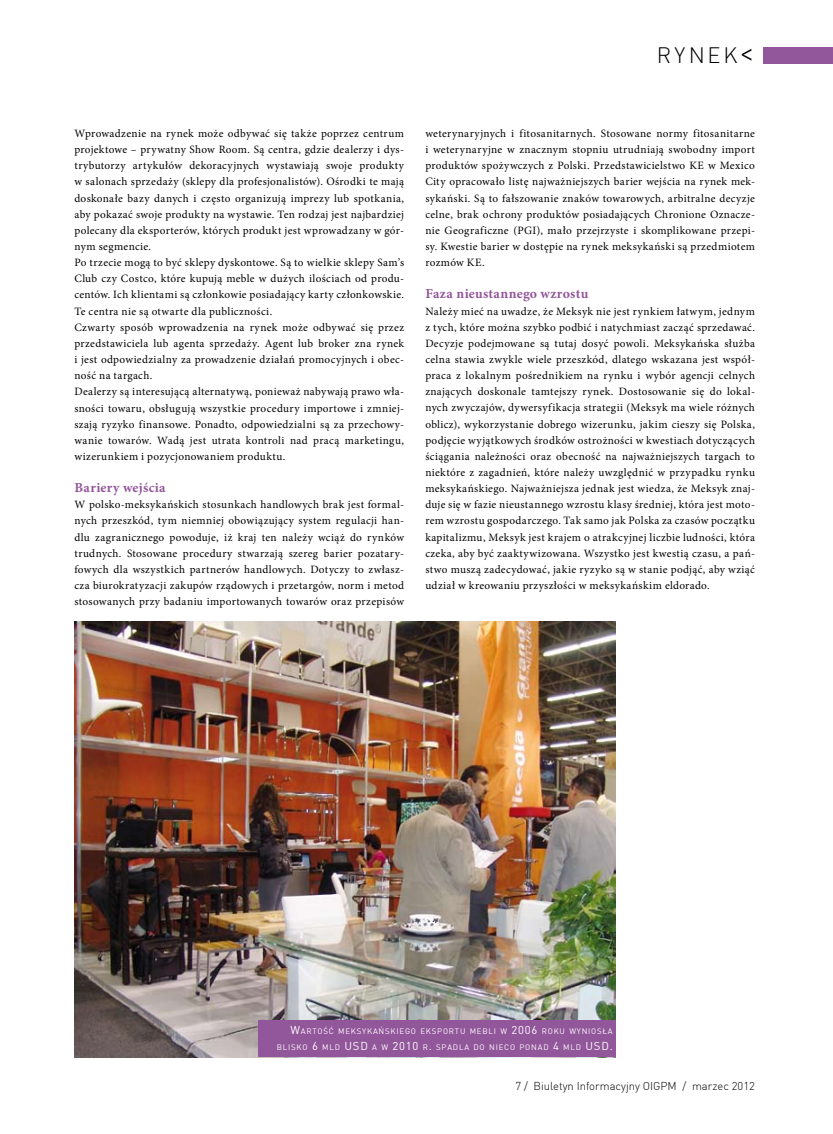
<style>
.page{position:relative;width:833px;height:1134px;background:#fff}
.page>*{position:absolute;margin:0;border:0;box-sizing:border-box;transform-origin:0 0}
.t1{font:300 21.88px "DINCE";letter-spacing:.14em;color:#000}
.t2{font:700 13.75px "Minion Pro";letter-spacing:.015em;color:#92569a}
.t3{font:11.25px/16.1px "Minion Pro";letter-spacing:.03em;color:#000;text-align:justify}
.t4{font:300 11.25px "DINCE";color:#000}
.t5{font:7.88px/16.1px "DINCE";letter-spacing:.1em;color:#fff;text-align:right}
.s1{font-size:31.25px}
.s2{font-size:11.25px}
</style>
<div class="page">
<div style="left:764px;top:47px;width:69px;height:16px;background:#92569a"></div>
<img style="left:74px;top:621px;width:541px;height:436px">
<div style="left:258px;top:1020px;width:357px;height:37px;background:#92569a"></div>
<h1 class="t1" style="left:657px;top:41px;width:100px">RYNEK<span class="s1">&lt;</span></h1>
<p class="t3" style="left:74px;top:125px;width:331px;text-align:left">Wprowadzenie na rynek może odbywać się także poprzez centrum projektowe – prywatny Show Room. Są centra, gdzie dealerzy i dys&shy;trybutorzy artykułów dekoracyjnych wystawiają swoje produkty w salonach sprzedaży (sklepy dla profesjonalistów). Ośrodki te mają doskonałe bazy danych i często organizują imprezy lub spotkania, aby pokazać swoje produkty na wystawie. Ten rodzaj jest najbardziej polecany dla eksporterów, których produkt jest wprowadzany w gór&shy;nym segmencie.<br>Po trzecie mogą to być sklepy dyskontowe. Są to wielkie sklepy Sam’s Club czy Costco, które kupują meble w dużych ilościach od produ&shy;centów. Ich klientami są członkowie posiadający karty członkowskie.<br>Te centra nie są otwarte dla publiczności.<br>Czwarty sposób wprowadzenia na rynek może odbywać się przez przedstawiciela lub agenta sprzedaży. Agent lub broker zna rynek i jest odpowiedzialny za prowadzenie działań promocyjnych i obec&shy;ność na targach.<br>Dealerzy są interesującą alternatywą, ponieważ nabywają prawo wła&shy;sności towaru, obsługują wszystkie procedury importowe i zmniej&shy;szają ryzyko finansowe. Ponadto, odpowiedzialni są za przechowy&shy;wanie towarów. Wadą jest utrata kontroli nad pracą marketingu, wizerunkiem i pozycjonowaniem produktu.</p>
<p class="t2" style="left:74px;top:478px;width:93px">Bariery wejścia</p>
<p class="t3" style="left:74px;top:497px;width:331px">W polsko-meksykańskich stosunkach handlowych brak jest formal&shy;nych przeszkód, tym niemniej obowiązujący system regulacji han&shy;dlu zagranicznego powoduje, iż kraj ten należy wciąż do rynków trudnych. Stosowane procedury stwarzają szereg barier pozatary&shy;fowych dla wszystkich partnerów handlowych. Dotyczy to zwłasz&shy;cza biurokratyzacji zakupów rządowych i przetargów, norm i metod stosowanych przy badaniu importowanych towarów oraz przepisów</p>
<p class="t3" style="left:425px;top:125px;width:331px">weterynaryjnych i fitosanitarnych. Stosowane normy fitosanitarne i weterynaryjne w znacznym stopniu utrudniają swobodny import produktów spożywczych z Polski. Przedstawicielstwo KE w Mexico City opracowało listę najważniejszych barier wejścia na rynek mek&shy;sykański. Są to fałszowanie znaków towarowych, arbitralne decyzje celne, brak ochrony produktów posiadających Chronione Oznacze&shy;nie Geograficzne (PGI), mało przejrzyste i skomplikowane przepi&shy;sy. Kwestie barier w dostępie na rynek meksykański są przedmiotem rozmów KE.</p>
<p class="t2" style="left:425px;top:284px;width:164px">Faza nieustannego wzrostu</p>
<p class="t3" style="left:425px;top:303px;width:331px">Należy mieć na uwadze, że Meksyk nie jest rynkiem łatwym, jednym z tych, które można szybko podbić i natychmiast zacząć sprzedawać.<br>Decyzje podejmowane są tutaj dosyć powoli. Meksykańska służba celna stawia zwykle wiele przeszkód, dlatego wskazana jest współ&shy;praca z lokalnym pośrednikiem na rynku i wybór agencji celnych znających doskonale tamtejszy rynek. Dostosowanie się do lokal&shy;nych zwyczajów, dywersyfikacja strategii (Meksyk ma wiele różnych oblicz), wykorzystanie dobrego wizerunku, jakim cieszy się Polska, podjęcie wyjątkowych środków ostrożności w kwestiach dotyczących ściągania należności oraz obecność na najważniejszych targach to niektóre z zagadnień, które należy uwzględnić w przypadku rynku meksykańskiego. Najważniejsza jednak jest wiedza, że Meksyk znaj&shy;duje się w fazie nieustannego wzrostu klasy średniej, która jest moto&shy;rem wzrostu gospodarczego. Tak samo jak Polska za czasów początku kapitalizmu, Meksyk jest krajem o atrakcyjnej liczbie ludności, która czeka, aby być zaaktywizowana. Wszystko jest kwestią czasu, a pań&shy;stwo muszą zadecydować, jakie ryzyko są w stanie podjąć, aby wziąć udział w kreowaniu przyszłości w meksykańskim eldorado.</p>
<p class="t5" style="left:277px;top:1022px;width:337px"><span class="s2">W</span>ARTOŚĆ MEKSYKAŃSKIEGO EKSPORTU MEBLI W <span class="s2">2006</span> ROKU WYNIOSŁA<br>BLISKO <span class="s2">6</span> MLD <span class="s2">USD</span> A W <span class="s2">2010</span> R<span class="s2">.</span> SPADLA DO NIECO PONAD <span class="s2">4</span> MLD <span class="s2">USD.</span></p>
<p class="t4" style="left:515px;top:1079px;width:241px">7 / Biuletyn Informacyjny OIGPM / marzec 2012</p>
</div>
